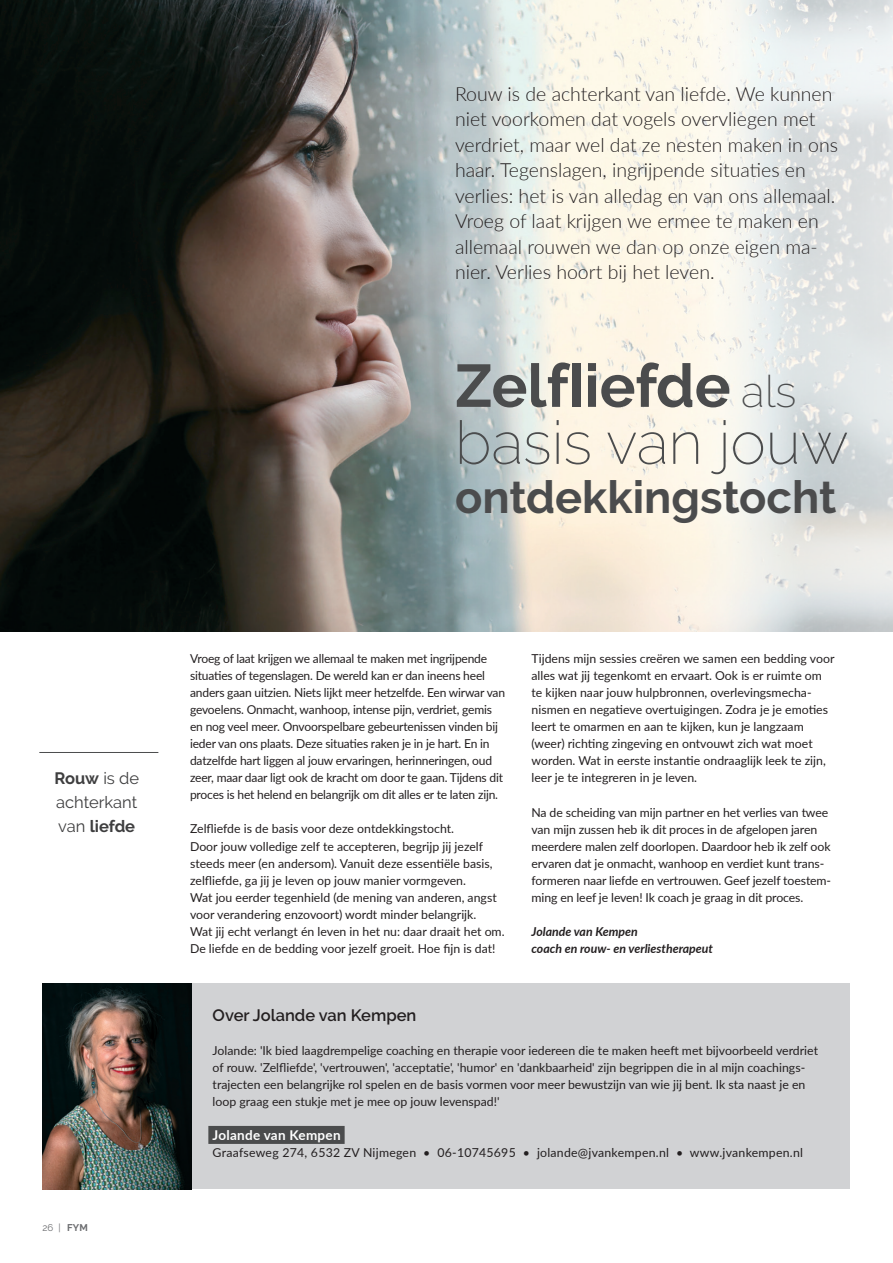
<style>
.page{position:relative;width:893px;height:1263px;background:#fff}
.page>*{position:absolute;margin:0;border:0;box-sizing:border-box;transform-origin:0 0}
.t1{font:200 60px/57px "Raleway";color:#4b4c4d}
.t2{font:700 45.15px "Raleway";color:#4b4c4d}
.t3{font:300 19.5px/25.5px "Lato";color:#231f20}
.t4{font:16.5px/24px "Raleway";color:#3e3e3f;text-align:justify}
.t5{font:600 16.5px "Raleway";color:#231f20}
.t6{font:700 13.5px "Lato";letter-spacing:.02em;color:#fff}
.t7{font:12.3px/17px "Lato";letter-spacing:-.005em;color:#231f20}
.t8{font:12.3px "Lato";letter-spacing:.02em;color:#231f20}
.t9{font:italic 700 12.3px/17px "Lato";color:#231f20}
.t10{font:9.75px "Raleway";color:#6c6d70}
.s1{font-weight:700}
.s2{font-size:44.25px}
</style>
<div class="page">
<img style="left:0;top:0;width:893px;height:631px">
<div style="left:191px;top:983px;width:659px;height:206px;background:#d1d2d4"></div>
<div style="left:208px;top:1126px;width:137px;height:18px;background:#4b4c4d"></div>
<img style="left:43px;top:983px;width:148px;height:206px">
<hr style="left:39px;top:752px;width:119px;height:1px;background:#4b4c4d">
<p class="t3" style="left:455px;top:80px;width:385px">Rouw is de achterkant van liefde. We kunnen niet voorkomen dat vogels overvliegen met verdriet, maar wel dat ze nesten maken in ons haar. Tegenslagen, ingrijpende situaties en verlies: het is van alledag en van ons allemaal.<br>Vroeg of laat krijgen we ermee te maken en allemaal rouwen we dan op onze eigen ma&shy;nier. Verlies hoort bij het leven.</p>
<h1 class="t1" style="left:455px;top:357px;width:395px"><span class="s1">Zelfliefde</span> <span class="s2">als </span>basis van jouw</h1>
<h2 class="t2" style="left:455px;top:471px;width:383px">ontdekkingstocht</h2>
<h3 class="t4" style="left:54px;top:766px;width:86px"><span class="s1">Rouw</span> is de achterkant van <span class="s1">liefde</span></h3>
<p class="t10" style="left:43px;top:1222px;width:47px">26 | <span class="s1">FYM</span></p>
<p class="t7" style="left:190px;top:650px;width:317px">Vroeg of laat krijgen we allemaal te maken met ingrijpende situaties of tegenslagen. De wereld kan er dan ineens heel anders gaan uitzien. Niets lijkt meer hetzelfde. Een wirwar van gevoelens. Onmacht, wanhoop, intense pijn, verdriet, gemis en nog veel meer. Onvoorspelbare gebeurtenissen vinden bij ieder van ons plaats. Deze situaties raken je in je hart. En in datzelfde hart liggen al jouw ervaringen, herinneringen, oud zeer, maar daar ligt ook de kracht om door te gaan. Tijdens dit proces is het helend en belangrijk om dit alles er te laten zijn.</p>
<p class="t7" style="left:190px;top:820px;width:316px">Zelfliefde is de basis voor deze ontdekkingstocht.<br>Door jouw volledige zelf te accepteren, begrijp jij jezelf steeds meer (en andersom). Vanuit deze essentiële basis, zelfliefde, ga jij je leven op jouw manier vormgeven.<br>Wat jou eerder tegenhield (de mening van anderen, angst voor verandering enzovoort) wordt minder belangrijk.<br>Wat jij echt verlangt én leven in het nu: daar draait het om.<br>De liefde en de bedding voor jezelf groeit. Hoe fijn is dat!</p>
<p class="t7" style="left:531px;top:650px;width:304px">Tijdens mijn sessies creëren we samen een bedding voor alles wat jij tegenkomt en ervaart. Ook is er ruimte om te kijken naar jouw hulpbronnen, overlevingsmecha&shy;nismen en negatieve overtuigingen. Zodra je je emoties leert te omarmen en aan te kijken, kun je langzaam (weer) richting zingeving en ontvouwt zich wat moet worden. Wat in eerste instantie ondraaglijk leek te zijn, leer je te integreren in je leven.</p>
<p class="t7" style="left:531px;top:803px;width:301px">Na de scheiding van mijn partner en het verlies van twee van mijn zussen heb ik dit proces in de afgelopen jaren meerdere malen zelf doorlopen. Daardoor heb ik zelf ook ervaren dat je onmacht, wanhoop en verdiet kunt trans&shy;formeren naar liefde en vertrouwen. Geef jezelf toestem&shy;ming en leef je leven! Ik coach je graag in dit proces.</p>
<p class="t9" style="left:531px;top:922px;width:183px">Jolande van Kempen<br>coach en rouw- en verliestherapeut</p>
<h3 class="t5" style="left:213px;top:1005px;width:205px">Over Jolande van Kempen</h3>
<p class="t7" style="left:213px;top:1041px;width:607px">Jolande: 'Ik bied laagdrempelige coaching en therapie voor iedereen die te maken heeft met bijvoorbeeld verdriet of rouw. 'Zelfliefde', 'vertrouwen', 'acceptatie', 'humor' en 'dankbaarheid' zijn begrippen die in al mijn coachings&shy;trajecten een belangrijke rol spelen en de basis vormen voor meer bewustzijn van wie jij bent. Ik sta naast je en loop graag een stukje met je mee op jouw levenspad!'</p>
<p class="t6" style="left:213px;top:1125px;width:129px">Jolande van Kempen</p>
<p class="t8" style="left:213px;top:1143px;width:592px">Graafseweg 274, 6532 ZV Nijmegen • 06-10745695 • jolande@jvankempen.nl • www.jvankempen.nl</p>
</div>
